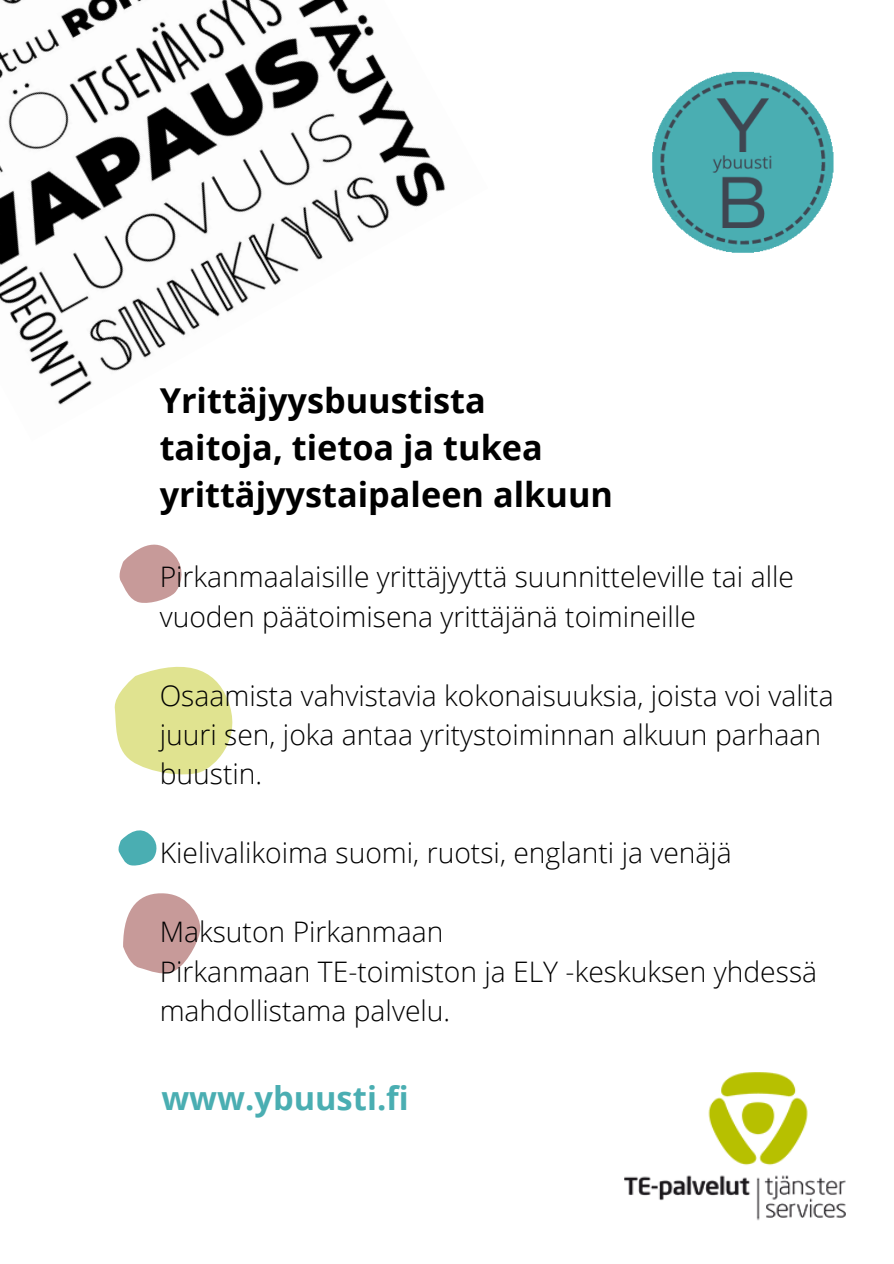
<style>
.page{position:relative;width:894px;height:1264px;background:#fff}
.page>*{position:absolute;margin:0;border:0;box-sizing:border-box;transform-origin:0 0}
.t1{font:700 34.2px/47.2px "Open Sans";color:#000}
.t2{font:700 32.55px "Open Sans";color:#4aaeb2}
.t3{font:300 28.2px/39.5px "Open Sans";color:#000}
</style>
<div class="page">
<img style="left:0;top:0;width:446px;height:405px">
<img style="left:624px;top:1072px;width:222px;height:149px">
<img style="left:652px;top:71px;width:182px;height:182px">
<svg style="left:114px;top:666px;width:119px;height:109px"></svg>
<svg style="left:119px;top:544px;width:63px;height:59px"></svg>
<svg style="left:118px;top:830px;width:83px;height:144px"></svg>
<p class="t1" style="left:160px;top:376px;width:327px">Yrittäjyysbuustista</p>
<p class="t1" style="left:160px;top:423px;width:455px">taitoja, tietoa ja tukea yrittäjyystaipaleen alkuun</p>
<p class="t3" style="left:160px;top:556px;width:635px">Pirkanmaalaisille yrittäjyyttä suunnitteleville tai alle vuoden päätoimisena yrittäjänä toimineille</p>
<p class="t3" style="left:160px;top:675px;width:675px">Osaamista vahvistavia kokonaisuuksia, joista voi valita juuri sen, joka antaa yritystoiminnan alkuun parhaan buustin.</p>
<p class="t3" style="left:160px;top:832px;width:573px">Kielivalikoima suomi, ruotsi, englanti ja venäjä</p>
<p class="t3" style="left:160px;top:911px;width:285px">Maksuton Pirkanmaan</p>
<p class="t3" style="left:160px;top:950px;width:658px">Pirkanmaan TE-toimiston ja ELY -keskuksen yhdessä mahdollistama palvelu.</p>
<p class="t2" style="left:161px;top:1075px;width:249px">www.ybuusti.fi</p>
</div>
